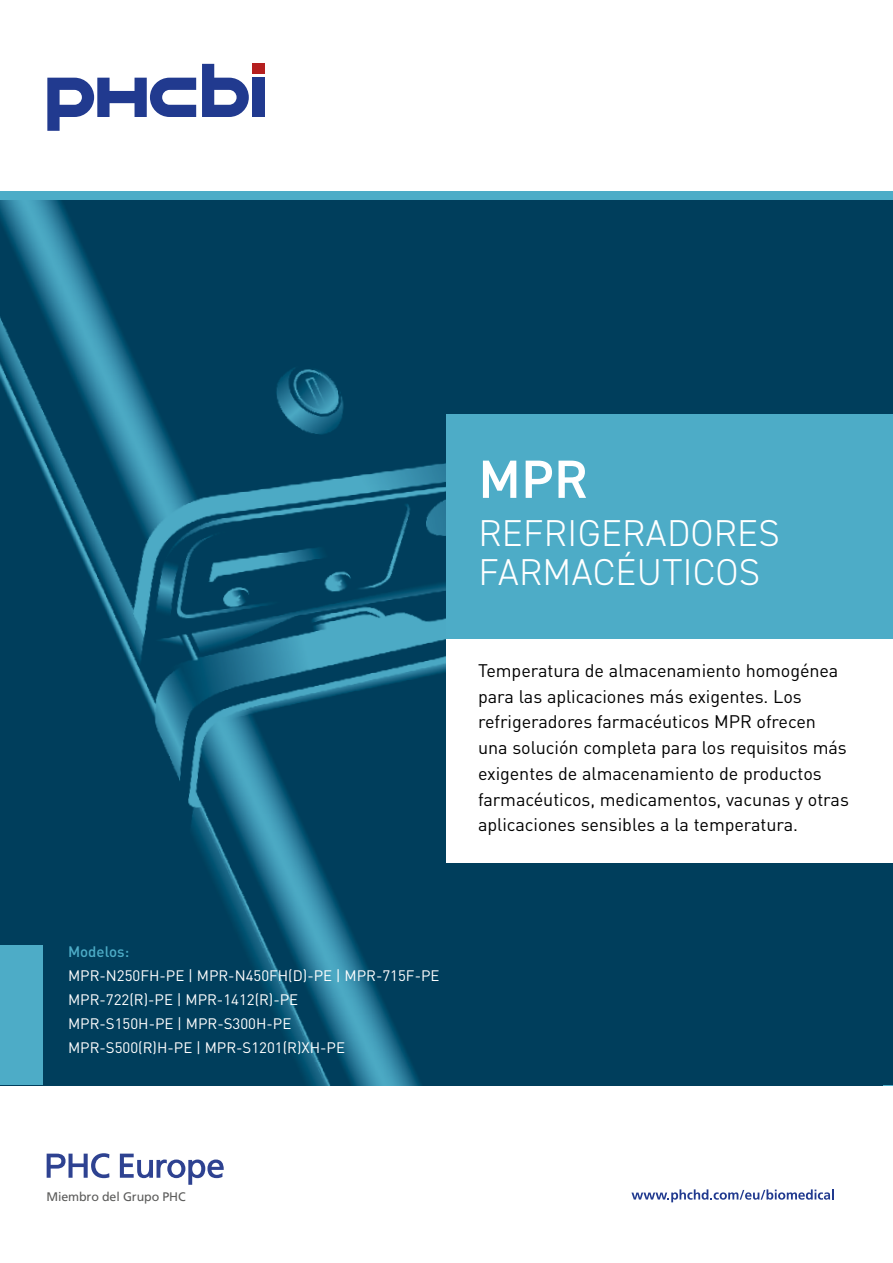
<style>
.page{position:relative;width:893px;height:1263px;background:#fff}
.page>*{position:absolute;margin:0;border:0;box-sizing:border-box;transform-origin:0 0}
.t1{font:600 54px "DIN2014";color:#fff}
.t2{font:300 37.5px/39px "DIN2014";letter-spacing:.02em;color:#fff}
.t3{font:18px/25.8px "DIN Pro";letter-spacing:-.005em;color:#000}
.t4{font:15px/24px "DIN Pro";color:#fff}
.t5{font:500 15px "DIN Pro";color:#4dacc7}
.t6{font:12.45px "Frutiger LT Std";letter-spacing:-.01em;color:#5c5c5b}
</style>
<div class="page">
<img style="left:0;top:200px;width:893px;height:885px">
<div style="left:446px;top:414px;width:447px;height:226px;background:#4dacc7"></div>
<div style="left:446px;top:639px;width:447px;height:223px;background:#fff"></div>
<div style="left:0;top:945px;width:43px;height:140px;background:#4dacc7"></div>
<div style="left:0;top:191px;width:893px;height:9px;background:#4dacc7"></div>
<div style="left:252px;top:78px;width:12px;height:39px;background:#213a8f"></div>
<svg style="left:47px;top:78px;width:149px;height:53px"></svg>
<svg style="left:202px;top:64px;width:47px;height:53px"></svg>
<div style="left:252px;top:64px;width:12px;height:10px;background:#b51f1f"></div>
<svg style="left:631px;top:1189px;width:203px;height:13px"></svg>
<svg style="left:47px;top:1153px;width:62px;height:25px"></svg>
<svg style="left:120px;top:1153px;width:104px;height:32px"></svg>
<h1 class="t1" style="left:479px;top:443px;width:110px">MPR</h1>
<h2 class="t2" style="left:479px;top:514px;width:303px">REFRIGERADORES<br>FARMACÉUTICOS</h2>
<p class="t3" style="left:478px;top:655px;width:372px">Temperatura de almacenamiento homogénea para las aplicaciones más exigentes. Los refrigeradores farmacéuticos MPR ofrecen una solución completa para los requisitos más exigentes de almacenamiento de productos farmacéuticos, medicamentos, vacunas y otras aplicaciones sensibles a la temperatura.</p>
<p class="t5" style="left:68px;top:939px;width:63px">Modelos:</p>
<p class="t4" style="left:68px;top:962px;width:373px">MPR-N250FH-PE | MPR-N450FH(D)-PE | MPR-715F-PE MPR-722(R)-PE | MPR-1412(R)-PE<br>MPR-S150H-PE | MPR-S300H-PE<br>MPR-S500(R)H-PE | MPR-S1201(R)XH-PE</p>
<p class="t6" style="left:46px;top:1190px;width:141px">Miembro del Grupo PHC</p>
</div>
